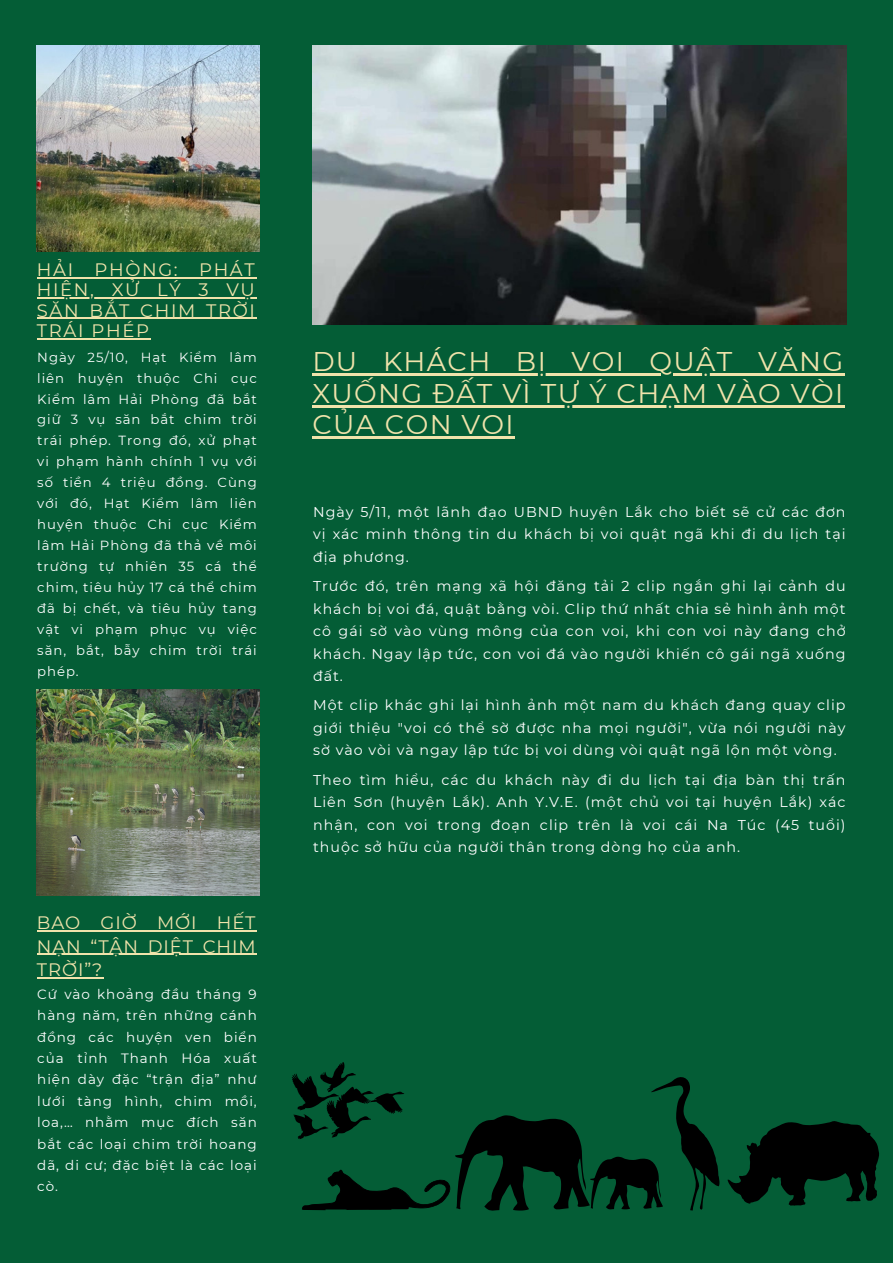
<style>
.page{position:relative;width:893px;height:1264px;background:#fff}
.page>*{position:absolute;margin:0;border:0;box-sizing:border-box;transform-origin:0 0}
.t1{font:27px/31.5px "Montserrat";letter-spacing:.05em;color:#f0e3ab;text-align:justify}
.t2{font:18px/20.2px "Montserrat";letter-spacing:.09em;color:#f0e3ab;text-align:justify}
.t3{font:14.25px/22.5px "Montserrat";letter-spacing:.07em;color:#fff;text-align:justify}
.t4{font:13.5px/21.3px "Montserrat";letter-spacing:.07em;color:#fff;text-align:justify}
.t5{font:13.2px/21px "Montserrat";letter-spacing:.07em;color:#fff;text-align:justify}
</style>
<div class="page">
<div style="left:0;top:0;width:892px;height:1262px;background:#045d36"></div>
<img style="left:37px;top:46px;width:222px;height:206px">
<img style="left:312px;top:46px;width:534px;height:279px">
<svg style="left:292px;top:1062px;width:427px;height:148px"></svg>
<svg style="left:727px;top:1121px;width:152px;height:84px"></svg>
<img style="left:37px;top:689px;width:222px;height:206px">
<hr style="left:37px;top:277px;width:219px;height:1px;background:#f0e3ab">
<hr style="left:37px;top:297px;width:219px;height:1px;background:#f0e3ab">
<hr style="left:37px;top:318px;width:219px;height:1px;background:#f0e3ab">
<hr style="left:37px;top:338px;width:113px;height:1px;background:#f0e3ab">
<hr style="left:37px;top:930px;width:219px;height:1px;background:#f0e3ab">
<hr style="left:37px;top:953px;width:219px;height:2px;background:#f0e3ab">
<hr style="left:37px;top:977px;width:66px;height:1px;background:#f0e3ab">
<hr style="left:312px;top:373px;width:532px;height:3px;background:#f0e3ab">
<hr style="left:312px;top:405px;width:532px;height:2px;background:#f0e3ab">
<hr style="left:312px;top:436px;width:203px;height:3px;background:#f0e3ab">
<p class="t2" style="left:37px;top:259px;width:219px">HẢI PHÒNG: PHÁT HIỆN, XỬ LÝ 3 VỤ SĂN BẮT CHIM TRỜI TRÁI PHÉP</p>
<p class="t5" style="left:37px;top:346px;width:221px">Ngày 25/10, Hạt Kiểm lâm liên huyện thuộc Chi cục Kiểm lâm Hải Phòng đã bắt giữ 3 vụ săn bắt chim trời trái phép. Trong đó, xử phạt vi phạm hành chính 1 vụ với số tiền 4 triệu đồng. Cùng với đó, Hạt Kiểm lâm liên huyện thuộc Chi cục Kiểm lâm Hải Phòng đã thả về môi trường tự nhiên 35 cá thể chim, tiêu hủy 17 cá thể chim đã bị chết, và tiêu hủy tang vật vi phạm phục vụ việc săn, bắt, bẫy chim trời trái phép.</p>
<p class="t2" style="left:37px;top:910px;width:220px;line-height:23.5px">BAO GIỜ MỚI HẾT NẠN “TẬN DIỆT CHIM TRỜI”?</p>
<p class="t4" style="left:37px;top:983px;width:221px">Cứ vào khoảng đầu tháng 9 hàng năm, trên những cánh đồng các huyện ven biển của tỉnh Thanh Hóa xuất hiện dày đặc “trận địa” như lưới tàng hình, chim mồi, loa,… nhằm mục đích săn bắt các loại chim trời hoang dã, di cư; đặc biệt là các loại cò.</p>
<p class="t1" style="left:312px;top:346px;width:532px">DU KHÁCH BỊ VOI QUẬT VĂNG XUỐNG ĐẤT VÌ TỰ Ý CHẠM VÀO VÒI CỦA CON VOI</p>
<p class="t3" style="left:313px;top:500px;width:534px">Ngày 5/11, một lãnh đạo UBND huyện Lắk cho biết sẽ cử các đơn vị xác minh thông tin du khách bị voi quật ngã khi đi du lịch tại địa phương.</p>
<p class="t3" style="left:313px;top:575px;width:534px">Trước đó, trên mạng xã hội đăng tải 2 clip ngắn ghi lại cảnh du khách bị voi đá, quật bằng vòi. Clip thứ nhất chia sẻ hình ảnh một cô gái sờ vào vùng mông của con voi, khi con voi này đang chở khách. Ngay lập tức, con voi đá vào người khiến cô gái ngã xuống đất.</p>
<p class="t3" style="left:313px;top:694px;width:534px">Một clip khác ghi lại hình ảnh một nam du khách đang quay clip giới thiệu "voi có thể sờ được nha mọi người", vừa nói người này sờ vào vòi và ngay lập tức bị voi dùng vòi quật ngã lộn một vòng.</p>
<p class="t3" style="left:313px;top:768px;width:534px">Theo tìm hiểu, các du khách này đi du lịch tại địa bàn thị trấn Liên Sơn (huyện Lắk). Anh Y.V.E. (một chủ voi tại huyện Lắk) xác nhận, con voi trong đoạn clip trên là voi cái Na Túc (45 tuổi) thuộc sở hữu của người thân trong dòng họ của anh.</p>
</div>
